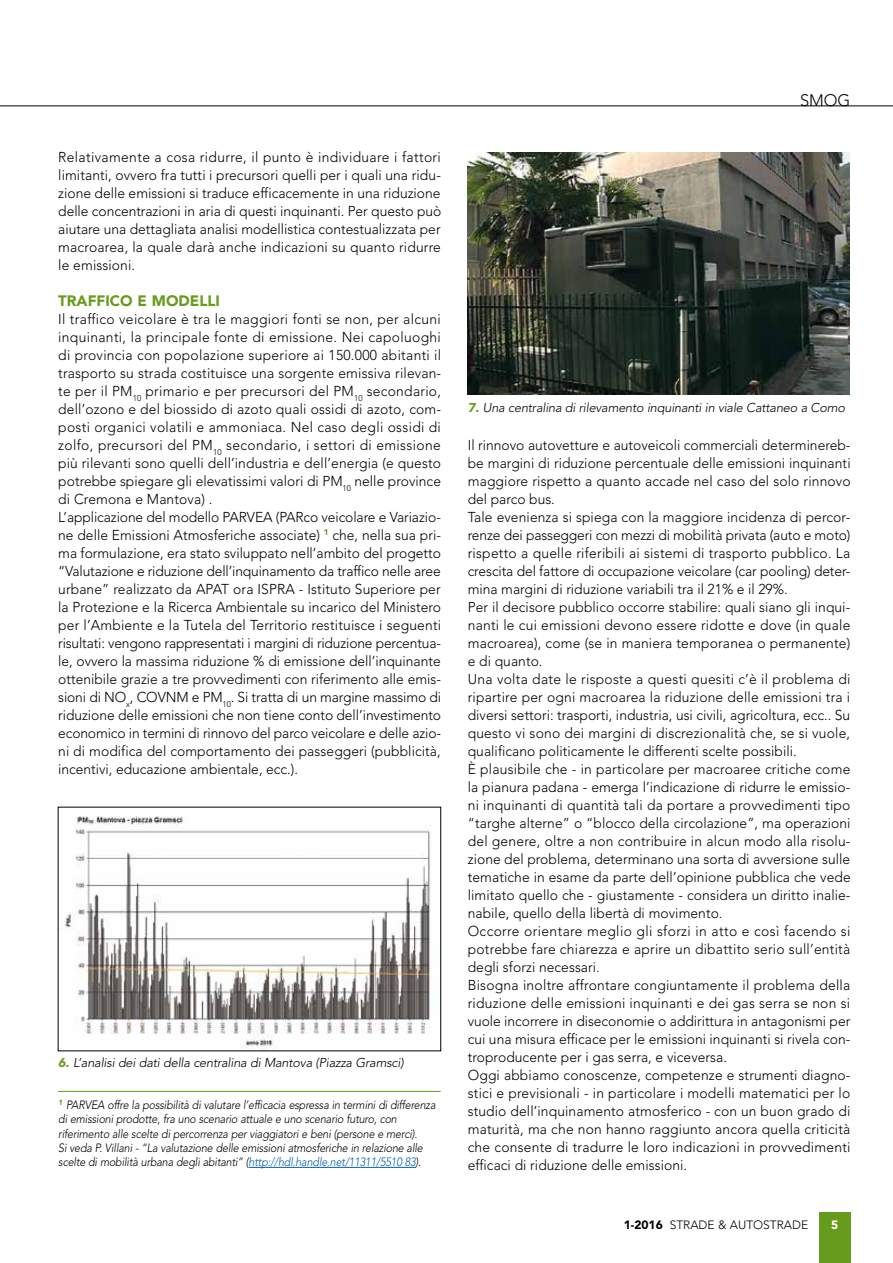
<style>
.page{position:relative;width:893px;height:1263px;background:#fff}
.page>*{position:absolute;margin:0;border:0;box-sizing:border-box;transform-origin:0 0}
.t1{font:300 16.5px "Avenir";color:#000}
.t2{font:900 15px "Avenir";color:#679b1d}
.t3{font:300 14.25px/18px "Avenir";letter-spacing:.005em;color:#000}
.t4{font:italic 300 12.75px "Avenir";letter-spacing:-.015em;color:#000}
.t5{font:italic 300 12px/14.2px "Avenir";letter-spacing:-.015em;color:#000;scale:.9 1}
.t6{font:300 12px "Avenir";color:#000}
.t7{font:900 12px "Avenir";color:#fff}
.s1{font-weight:900;color:#679b1d}
.s2{color:#005ea8}
.s3{font-weight:900}
</style>
<div class="page">
<hr style="left:0;top:106px;width:893px;height:1px;background:#000">
<div style="left:819px;top:1212px;width:31px;height:51px;background:#679b1d"></div>
<hr style="left:249px;top:1167px;width:167px;height:1px;background:#005ea8">
<img style="left:64px;top:816px;width:367px;height:233px">
<img style="left:468px;top:153px;width:381px;height:241px">
<hr style="left:58px;top:1091px;width:383px;height:1px;background:#679b1d">
<p class="t3" style="left:58px;top:148px;width:385px;text-align:justify">Relativamente a cosa ridurre, il punto è individuare i fattori limitanti, ovvero fra tutti i precursori quelli per i quali una ridu&shy;zione delle emissioni si traduce efficacemente in una riduzione delle concentrazioni in aria di questi inquinanti. Per questo può aiutare una dettagliata analisi modellistica contestualizzata per macroarea, la quale darà anche indicazioni su quanto ridurre le emissioni.</p>
<p class="t2" style="left:58px;top:292px;width:163px">TRAFFICO E MODELLI</p>
<p class="t3" style="left:58px;top:310px;width:384px">Il traffico veicolare è tra le maggiori fonti se non, per alcuni inquinanti, la principale fonte di emissione. Nei capoluoghi di provincia con popolazione superiore ai 150.000 abitanti il trasporto su strada costituisce una sorgente emissiva rilevan&shy;te per il PM<sub>10</sub> primario e per precursori del PM<sub>10</sub> secondario, dell’ozono e del biossido di azoto quali ossidi di azoto, com&shy;posti organici volatili e ammoniaca. Nel caso degli ossidi di zolfo, precursori del PM<sub>10</sub> secondario, i settori di emissione più rilevanti sono quelli dell’industria e dell’energia (e questo potrebbe spiegare gli elevatissimi valori di PM<sub>10</sub> nelle province di Cremona e Mantova) .<br>L’applicazione del modello PARVEA (PARco veicolare e Variazio&shy;ne delle Emissioni Atmosferiche associate) <sup>1</sup> che, nella sua pri&shy;ma formulazione, era stato sviluppato nell’ambito del progetto “Valutazione e riduzione dell’inquinamento da traffico nelle aree urbane” realizzato da APAT ora ISPRA - Istituto Superiore per la Protezione e la Ricerca Ambientale su incarico del Ministero per l’Ambiente e la Tutela del Territorio restituisce i seguenti risultati: vengono rappresentati i margini di riduzione percentua&shy;le, ovvero la massima riduzione % di emissione dell’inquinante ottenibile grazie a tre provvedimenti con riferimento alle emis&shy;sioni di NO<sub>x</sub>, COVNM e PM<sub>10</sub>. Si tratta di un margine massimo di riduzione delle emissioni che non tiene conto dell’investimento economico in termini di rinnovo del parco veicolare e delle azio&shy;ni di modifica del comportamento dei passeggeri (pubblicità, incentivi, educazione ambientale, ecc.).</p>
<p class="t4" style="left:58px;top:1055px;width:347px"><span class="s1">6.</span> L’analisi dei dati della centralina di Mantova (Piazza Gramsci)</p>
<p class="t5" style="left:58px;top:1098px;width:421px"><sup>1</sup> PARVEA offre la possibilità di valutare l’efficacia espressa in termini di differenza di emissioni prodotte, fra uno scenario attuale e uno scenario futuro, con riferimento alle scelte di percorrenza per viaggiatori e beni (persone e merci).<br>Si veda P. Villani - “La valutazione delle emissioni atmosferiche in relazione alle scelte di mobilità urbana degli abitanti” (<span class="s2">http://hdl.handle.net/11311/5510 83</span>).</p>
<p class="t1" style="left:800px;top:90px;width:52px">SMOG</p>
<p class="t4" style="left:468px;top:400px;width:378px"><span class="s1">7.</span> Una centralina di rilevamento inquinanti in viale Cattaneo a Como</p>
<p class="t3" style="left:468px;top:436px;width:384px">Il rinnovo autovetture e autoveicoli commerciali determinereb&shy;be margini di riduzione percentuale delle emissioni inquinanti maggiore rispetto a quanto accade nel caso del solo rinnovo del parco bus.<br>Tale evenienza si spiega con la maggiore incidenza di percor&shy;renze dei passeggeri con mezzi di mobilità privata (auto e moto) rispetto a quelle riferibili ai sistemi di trasporto pubblico. La crescita del fattore di occupazione veicolare (car pooling) deter&shy;mina margini di riduzione variabili tra il 21% e il 29%.<br>Per il decisore pubblico occorre stabilire: quali siano gli inqui&shy;nanti le cui emissioni devono essere ridotte e dove (in quale macroarea), come (se in maniera temporanea o permanente) e di quanto.<br>Una volta date le risposte a questi quesiti c’è il problema di ripartire per ogni macroarea la riduzione delle emissioni tra i diversi settori: trasporti, industria, usi civili, agricoltura, ecc.. Su questo vi sono dei margini di discrezionalità che, se si vuole, qualificano politicamente le differenti scelte possibili.<br>È plausibile che - in particolare per macroaree critiche come la pianura padana - emerga l’indicazione di ridurre le emissio&shy;ni inquinanti di quantità tali da portare a provvedimenti tipo “targhe alterne” o “blocco della circolazione”, ma operazioni del genere, oltre a non contribuire in alcun modo alla risolu&shy;zione del problema, determinano una sorta di avversione sulle tematiche in esame da parte dell’opinione pubblica che vede limitato quello che - giustamente - considera un diritto inalie&shy;nabile, quello della libertà di movimento.<br>Occorre orientare meglio gli sforzi in atto e così facendo si potrebbe fare chiarezza e aprire un dibattito serio sull’entità degli sforzi necessari.<br>Bisogna inoltre affrontare congiuntamente il problema della riduzione delle emissioni inquinanti e dei gas serra se non si vuole incorrere in diseconomie o addirittura in antagonismi per cui una misura efficace per le emissioni inquinanti si rivela con&shy;troproducente per i gas serra, e viceversa.<br>Oggi abbiamo conoscenze, competenze e strumenti diagno&shy;stici e previsionali - in particolare i modelli matematici per lo studio dell’inquinamento atmosferico - con un buon grado di maturità, ma che non hanno raggiunto ancora quella criticità che consente di tradurre le loro indicazioni in provvedimenti efficaci di riduzione delle emissioni.</p>
<p class="t6" style="left:624px;top:1217px;width:186px"><span class="s3">1-2016</span> STRADE &amp; AUTOSTRADE</p>
<p class="t7" style="left:831px;top:1217px;width:9px">5</p>
</div>
